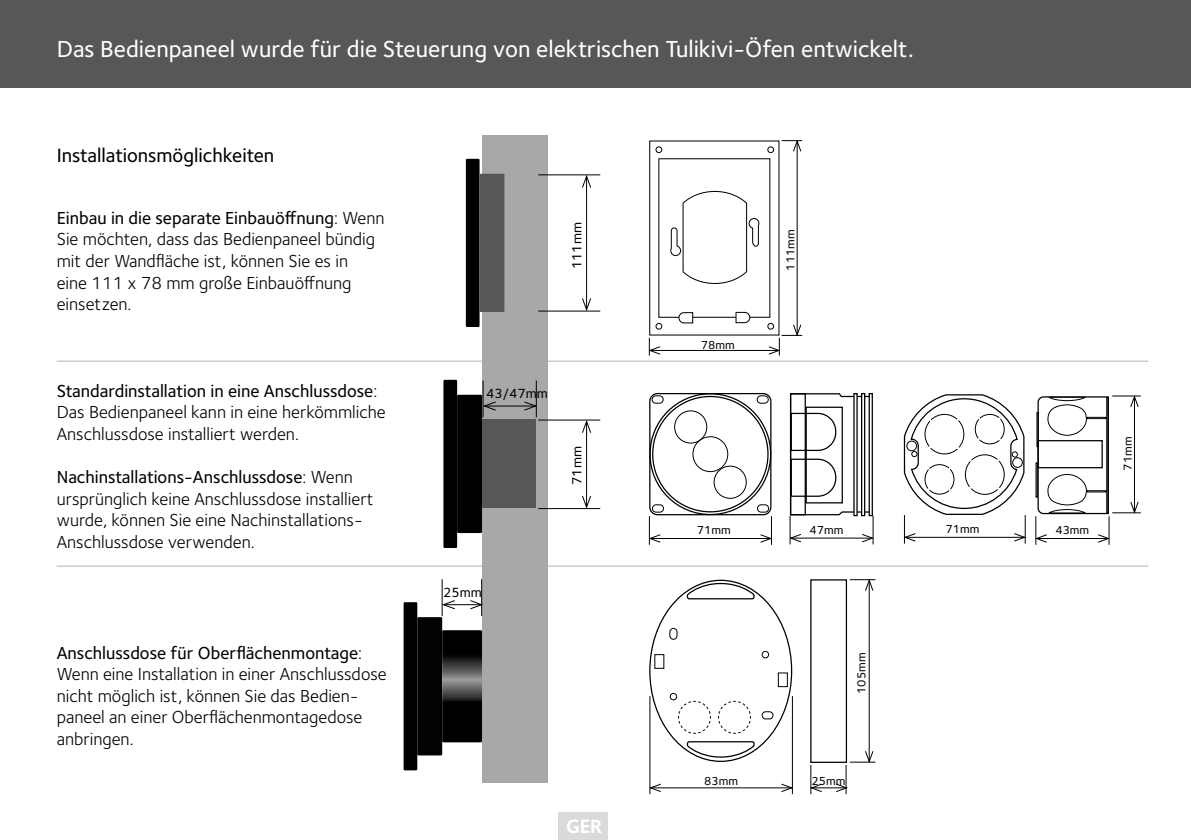
<style>
.page{position:relative;width:1191px;height:840px;background:#fff}
.page>*{position:absolute;margin:0;border:0;box-sizing:border-box;transform-origin:0 0}
.t1{font:500 24px "Foundry Sterling OT2";color:#fff}
.t2{font:500 20px "Foundry Sterling OT2";color:#000}
.t3{font:700 20px "Foundry Sterling OT2";color:#fff}
.t4{font:18px/21.6px "Foundry Sterling OT2";color:#000}
.t5{font:500 13.8px "Foundry Sterling OT2";color:#000}
.t6{font:500 12px "Foundry Sterling OT2";color:#000}
.s1{font-weight:500}
</style>
<div class="page">
<hr style="left:57px;top:360px;width:1091px;height:1px;background:#b3b2b2">
<hr style="left:57px;top:565px;width:1091px;height:1px;background:#b3b2b2">
<div style="left:656px;top:146px;width:6px;height:7px;border:1px solid #000;border-radius:50%"></div>
<div style="left:767px;top:146px;width:7px;height:7px;border:1px solid #000;border-radius:50%"></div>
<hr style="left:797px;top:141px;width:1px;height:194px;background:#000">
<svg style="left:781px;top:140px;width:21px;height:11px"></svg>
<svg style="left:649px;top:158px;width:153px;height:197px"></svg>
<div style="left:649px;top:393px;width:122px;height:122px;border:1px solid #000;border-radius:8px"></div>
<div style="left:674px;top:410px;width:33px;height:33px;border:1px solid #000;border-radius:50%"></div>
<div style="left:692px;top:436px;width:36px;height:35px;border:1px solid #000;border-radius:50%"></div>
<div style="left:714px;top:465px;width:32px;height:33px;border:1px solid #000;border-radius:50%"></div>
<div style="left:652px;top:395px;width:11px;height:8px;border:1px solid #000;border-radius:4px"></div>
<div style="left:757px;top:395px;width:11px;height:8px;border:1px solid #000;border-radius:4px"></div>
<div style="left:652px;top:504px;width:12px;height:8px;border:1px solid #000;border-radius:4px"></div>
<div style="left:757px;top:504px;width:12px;height:8px;border:1px solid #000;border-radius:4px"></div>
<hr style="left:650px;top:538px;width:121px;height:1px;background:#000">
<svg style="left:649px;top:516px;width:11px;height:28px"></svg>
<svg style="left:760px;top:516px;width:12px;height:28px"></svg>
<svg style="left:789px;top:393px;width:84px;height:151px"></svg>
<svg style="left:904px;top:397px;width:121px;height:146px"></svg>
<svg style="left:1035px;top:395px;width:105px;height:149px"></svg>
<div style="left:0;top:0;width:1191px;height:88px;background:#575756"></div>
<div style="left:466px;top:159px;width:13px;height:168px;background:#000"></div>
<div style="left:443px;top:379px;width:14px;height:168px;background:#000"></div>
<div style="left:482px;top:136px;width:66px;height:646px;background:#a8a8a7"></div>
<div style="left:457px;top:394px;width:25px;height:138px;background:#000"></div>
<div style="left:403px;top:602px;width:14px;height:168px;background:#000"></div>
<div style="left:417px;top:616px;width:25px;height:139px;background:#010202"></div>
<svg style="left:442px;top:630px;width:40px;height:112px"></svg>
<div style="left:482px;top:419px;width:53px;height:89px;background:#575756"></div>
<div style="left:479px;top:174px;width:25px;height:138px;background:#575756"></div>
<hr style="left:538px;top:174px;width:62px;height:1px;background:#000">
<hr style="left:538px;top:310px;width:62px;height:1px;background:#000">
<hr style="left:586px;top:176px;width:1px;height:133px;background:#000">
<svg style="left:581px;top:297px;width:10px;height:14px"></svg>
<svg style="left:581px;top:174px;width:10px;height:14px"></svg>
<hr style="left:538px;top:419px;width:62px;height:1px;background:#000">
<hr style="left:538px;top:508px;width:62px;height:1px;background:#000">
<hr style="left:586px;top:421px;width:1px;height:86px;background:#000">
<svg style="left:581px;top:495px;width:10px;height:14px"></svg>
<svg style="left:581px;top:419px;width:10px;height:14px"></svg>
<hr style="left:536px;top:380px;width:1px;height:37px;background:#000">
<hr style="left:483px;top:380px;width:1px;height:37px;background:#000">
<hr style="left:484px;top:405px;width:51px;height:1px;background:#000">
<svg style="left:482px;top:401px;width:14px;height:10px"></svg>
<svg style="left:523px;top:401px;width:14px;height:10px"></svg>
<hr style="left:481px;top:579px;width:1px;height:36px;background:#000">
<hr style="left:442px;top:579px;width:1px;height:36px;background:#000">
<hr style="left:443px;top:604px;width:39px;height:1px;background:#000">
<svg style="left:441px;top:599px;width:14px;height:10px"></svg>
<svg style="left:469px;top:599px;width:14px;height:10px"></svg>
<svg style="left:685px;top:741px;width:71px;height:16px"></svg>
<svg style="left:685px;top:582px;width:71px;height:17px"></svg>
<div style="left:669px;top:627px;width:8px;height:12px;border:1px solid #000;border-radius:4px"></div>
<div style="left:762px;top:711px;width:11px;height:7px;border:1px solid #000;border-radius:4px"></div>
<div style="left:670px;top:692px;width:7px;height:7px;border:1px solid #000;border-radius:50%"></div>
<div style="left:762px;top:650px;width:7px;height:7px;border:1px solid #000;border-radius:50%"></div>
<svg style="left:678px;top:700px;width:33px;height:33px"></svg>
<svg style="left:718px;top:700px;width:33px;height:33px"></svg>
<div style="left:778px;top:672px;width:9px;height:14px;border:1px solid #000"></div>
<hr style="left:869px;top:580px;width:1px;height:181px;background:#000">
<svg style="left:850px;top:579px;width:25px;height:11px"></svg>
<hr style="left:792px;top:695px;width:1px;height:98px;background:#000">
<hr style="left:649px;top:695px;width:1px;height:98px;background:#000">
<hr style="left:650px;top:787px;width:141px;height:1px;background:#000">
<svg style="left:649px;top:783px;width:12px;height:8px"></svg>
<svg style="left:781px;top:783px;width:11px;height:8px"></svg>
<div style="left:810px;top:579px;width:37px;height:183px;border:1px solid #000"></div>
<hr style="left:811px;top:787px;width:35px;height:1px;background:#000">
<svg style="left:810px;top:765px;width:12px;height:28px"></svg>
<svg style="left:836px;top:750px;width:39px;height:43px"></svg>
<div style="left:558px;top:812px;width:50px;height:27px;background:#dadada"></div>
<h1 class="t1" style="left:57px;top:31px;width:858px">Das Bedienpaneel wurde für die Steuerung von elektrischen Tulikivi-Öfen entwickelt.</h1>
<p class="t2" style="left:57px;top:140px;width:219px">Installationsmöglichkeiten</p>
<p class="t4" style="left:57px;top:205px;width:329px"><span class="s1">Einbau in die separate Einbauöffnung</span>: Wenn Sie möchten, dass das Bedienpaneel bündig mit der Wandfläche ist, können Sie es in<br>eine 111 x 78 mm große Einbauöffnung einsetzen.</p>
<p class="t4" style="left:57px;top:378px;width:330px"><span class="s1">Standardinstallation in eine Anschlussdose</span>:<br>Das Bedienpaneel kann in eine herkömmliche<br>Anschlussdose installiert werden.</p>
<p class="t4" style="left:57px;top:465px;width:318px"><span class="s1">Nachinstallations-Anschlussdose</span>: Wenn ursprünglich keine Anschlussdose installiert wurde, können Sie eine Nachinstallations-Anschlussdose verwenden.</p>
<p class="t4" style="left:57px;top:640px;width:331px"><span class="s1">Anschlussdose für Oberflächenmontage</span>:<br>Wenn eine Installation in einer Anschlussdose nicht möglich ist, können Sie das Bedien&shy;paneel an einer Oberflächenmontagedose anbringen.</p>
<p class="t5" style="left:566px;top:269px;width:49px;rotate:-90deg">111mm</p>
<p class="t5" style="left:486px;top:383px;width:63px">43/47mm</p>
<p class="t5" style="left:566px;top:484px;width:40px;rotate:-90deg">71mm</p>
<p class="t5" style="left:443px;top:581px;width:40px">25mm</p>
<p class="t3" style="left:566px;top:810px;width:37px">GER</p>
<p class="t6" style="left:701px;top:336px;width:35px">78mm</p>
<p class="t6" style="left:781px;top:270px;width:43px;rotate:-90deg">111mm</p>
<p class="t6" style="left:697px;top:521px;width:35px">71mm</p>
<p class="t6" style="left:809px;top:520px;width:35px">47mm</p>
<p class="t6" style="left:945px;top:520px;width:35px">71mm</p>
<p class="t6" style="left:1055px;top:521px;width:35px">43mm</p>
<p class="t6" style="left:852px;top:693px;width:43px;rotate:-90deg">105mm</p>
<p class="t6" style="left:704px;top:771px;width:35px">83mm</p>
<p class="t6" style="left:811px;top:771px;width:35px">25mm</p>
<p class="t6" style="left:1118px;top:470px;width:35px;rotate:-90deg">71mm</p>
</div>
